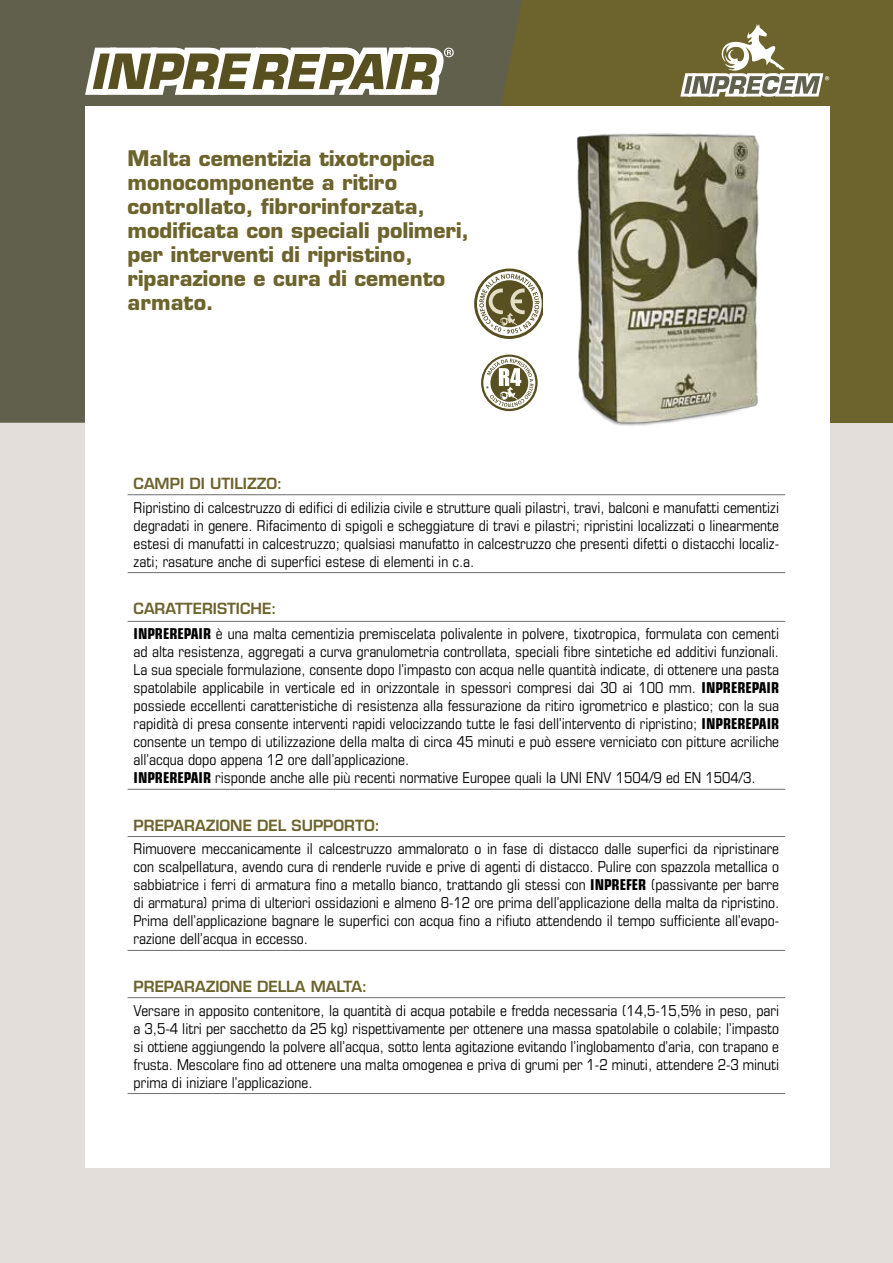
<style>
.page{position:relative;width:893px;height:1263px;background:#fff}
.page>*{position:absolute;margin:0;border:0;box-sizing:border-box;transform-origin:0 0}
.t1{font:700 21px/24px "Eurostile";color:#6d632c}
.t2{font:condensed 15px/18px "Eurostile";color:#000;text-align:justify}
.t3{font:600 15px "Eurostile";color:#6d632c}
.s1{font-weight:600;font-stretch:normal;color:#6d632c}
.s2{font-weight:700}
</style>
<div class="page">
<div style="left:0;top:109px;width:893px;height:1154px;background:#e3deda"></div>
<div style="left:381px;top:0;width:512px;height:423px;background:#6d632c"></div>
<div style="left:0;top:0;width:522px;height:423px;background:#60604d"></div>
<div style="left:85px;top:106px;width:744px;height:1062px;background:#fff"></div>
<svg style="left:680px;top:24px;width:149px;height:73px"></svg>
<svg style="left:85px;top:48px;width:369px;height:47px"></svg>
<hr style="left:128px;top:494px;width:657px;height:1px;background:#706f6f">
<hr style="left:128px;top:572px;width:657px;height:1px;background:#706f6f">
<hr style="left:128px;top:621px;width:657px;height:1px;background:#706f6f">
<hr style="left:128px;top:789px;width:657px;height:1px;background:#706f6f">
<hr style="left:128px;top:836px;width:657px;height:1px;background:#706f6f">
<hr style="left:128px;top:950px;width:657px;height:1px;background:#706f6f">
<hr style="left:128px;top:997px;width:657px;height:1px;background:#706f6f">
<hr style="left:128px;top:1093px;width:657px;height:1px;background:#706f6f">
<img style="left:577px;top:133px;width:183px;height:293px">
<svg style="left:474px;top:269px;width:68px;height:70px"></svg>
<svg style="left:481px;top:355px;width:57px;height:56px"></svg>
<h1 class="t1" style="left:128px;top:146px;width:343px">Malta cementizia tixotropica monocomponente a ritiro controllato, fibrorinforzata, modificata con speciali polimeri, per interventi di ripristino, riparazione e cura di cemento armato.</h1>
<p class="t3" style="left:134px;top:474px;width:150px">CAMPI DI UTILIZZO:</p>
<p class="t2" style="left:134px;top:498px;width:647px">Ripristino di calcestruzzo di edifici di edilizia civile e strutture quali pilastri, travi, balconi e manufatti cementizi degradati in genere. Rifacimento di spigoli e scheggiature di travi e pilastri; ripristini localizzati o linearmente estesi di manufatti in calcestruzzo; qualsiasi manufatto in calcestruzzo che presenti difetti o distacchi localiz&shy;zati; rasature anche di superfici estese di elementi in c.a.</p>
<p class="t2" style="left:134px;top:596px;width:647px;line-height:25.3px"><span class="s1">CARATTERISTICHE:<br></span><span class="s2">INPREREPAIR</span> è una malta cementizia premiscelata polivalente in polvere, tixotropica, formulata con cementi</p>
<p class="t2" style="left:134px;top:643px;width:647px;text-align:left">ad alta resistenza, aggregati a curva granulometria controllata, speciali fibre sintetiche ed additivi funzionali.<br>La sua speciale formulazione, consente dopo l’impasto con acqua nelle quantità indicate, di ottenere una pasta spatolabile applicabile in verticale ed in orizzontale in spessori compresi dai 30 ai 100 mm. <span class="s2">INPREREPAIR </span>possiede eccellenti caratteristiche di resistenza alla fessurazione da ritiro igrometrico e plastico; con la sua rapidità di presa consente interventi rapidi velocizzando tutte le fasi dell’intervento di ripristino; <span class="s2">INPREREPAIR </span>consente un tempo di utilizzazione della malta di circa 45 minuti e può essere verniciato con pitture acriliche all’acqua dopo appena 12 ore dall’applicazione.<br><span class="s2">INPREREPAIR</span> risponde anche alle più recenti normative Europee quali la UNI ENV 1504/9 ed EN 1504/3.</p>
<p class="t3" style="left:134px;top:816px;width:248px">PREPARAZIONE DEL SUPPORTO:</p>
<p class="t2" style="left:134px;top:840px;width:647px">Rimuovere meccanicamente il calcestruzzo ammalorato o in fase di distacco dalle superfici da ripristinare con scalpellatura, avendo cura di renderle ruvide e prive di agenti di distacco. Pulire con spazzola metallica o sabbiatrice i ferri di armatura fino a metallo bianco, trattando gli stessi con <span class="s2">INPREFER</span> (passivante per barre di armatura) prima di ulteriori ossidazioni e almeno 8-12 ore prima dell’applicazione della malta da ripristino.<br>Prima dell’applicazione bagnare le superfici con acqua fino a rifiuto attendendo il tempo sufficiente all’evapo&shy;razione dell’acqua in eccesso.</p>
<p class="t3" style="left:134px;top:977px;width:235px">PREPARAZIONE DELLA MALTA:</p>
<p class="t2" style="left:134px;top:1001px;width:647px">Versare in apposito contenitore, la quantità di acqua potabile e fredda necessaria (14,5-15,5% in peso, pari a 3,5-4 litri per sacchetto da 25 kg) rispettivamente per ottenere una massa spatolabile o colabile; l’impasto si ottiene aggiungendo la polvere all’acqua, sotto lenta agitazione evitando l’inglobamento d’aria, con trapano e frusta. Mescolare fino ad ottenere una malta omogenea e priva di grumi per 1-2 minuti, attendere 2-3 minuti prima di iniziare l’applicazione.</p>
</div>
